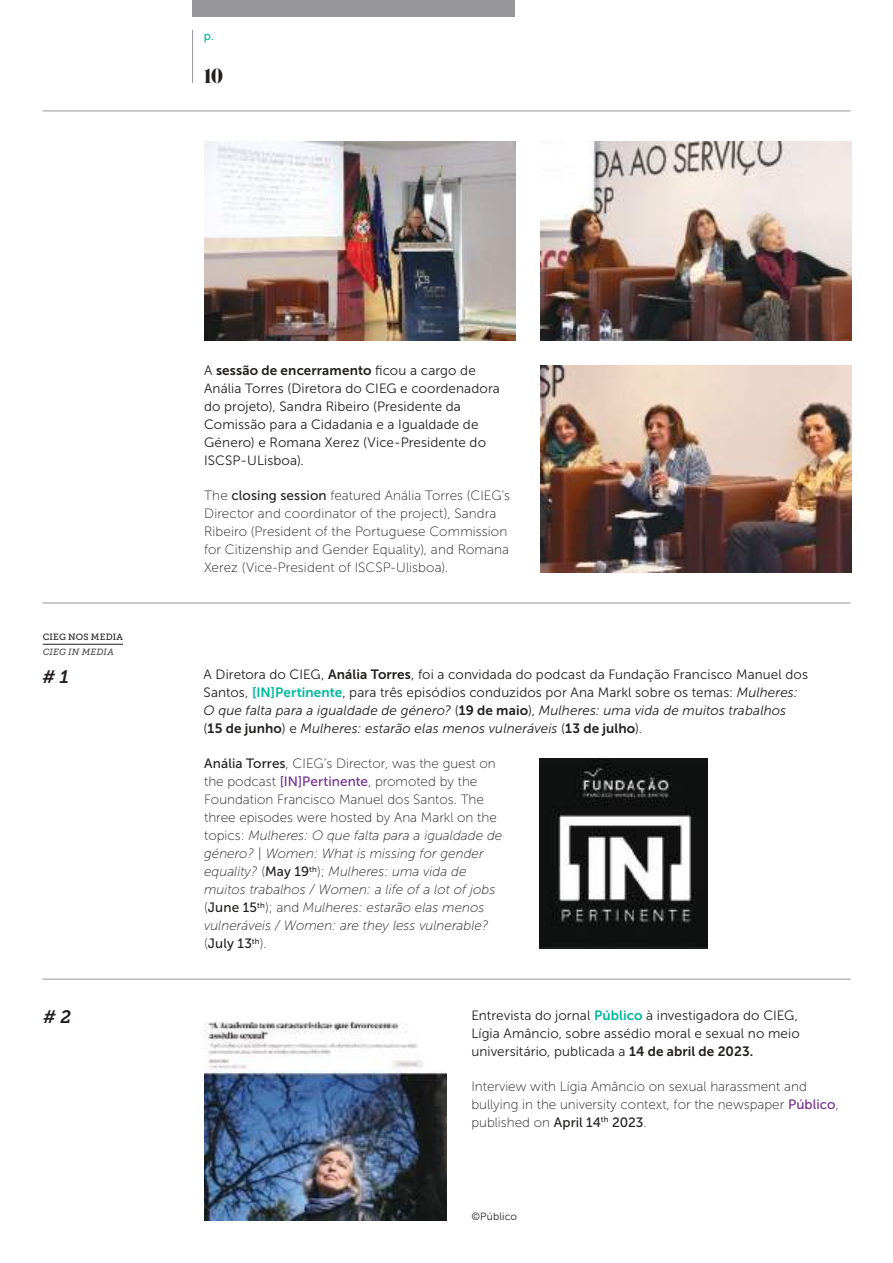
<style>
.page{position:relative;width:893px;height:1263px;background:#fff}
.page>*{position:absolute;margin:0;border:0;box-sizing:border-box;transform-origin:0 0}
.t1{font:italic 18px "Museo Slab 700";color:#241f1f}
.t2{font:18px "Eloquent JF Pro";color:#241f1f}
.t3{font:13.5px/18px "Museo Sans 300";letter-spacing:.005em;color:#241f1f}
.t4{font:italic 13.5px/18px "Museo Sans 100";color:#241f1f}
.t5{font:13.5px/18px "Museo Sans 100";color:#241f1f}
.t6{font:13.5px "Museo Sans 700";letter-spacing:.01em;color:#241f1f}
.t7{font:13.5px "Museo Sans 500";letter-spacing:.01em;color:#241f1f}
.t8{font:12px "Museo Sans 500";color:#01b79d}
.t9{font:10.5px "Museo Sans 300";letter-spacing:.015em;color:#241f1f}
.t10{font:9px "Museo Slab 500";letter-spacing:.02em;color:#241f1f}
.t11{font:italic 9px "Museo Slab 500";letter-spacing:.02em;color:#4e4b4c}
.s1{font-family:"Museo Sans 300"}
.s2{font-family:"Museo Sans 500"}
.s3{font-family:"Museo Sans 700"}
.s4{font-family:"Museo Sans 700";color:#01b79d}
.s5{font-style:italic}
.s6{font-family:"Museo Sans 500";font-style:normal}
.s7{font-style:normal}
.s8{font-family:"Museo Sans 500";font-style:normal;color:#722c90}
.s9{font-family:"Museo Sans 100"}
.s10{font-family:"Museo Sans 500";color:#722c90}
</style>
<div class="page">
<div style="left:192px;top:0;width:322px;height:17px;background:#969698"></div>
<hr style="left:192px;top:30px;width:1px;height:53px;background:#969698">
<hr style="left:43px;top:111px;width:807px;height:1px;background:#969698">
<hr style="left:42px;top:603px;width:808px;height:1px;background:#969698">
<img style="left:204px;top:142px;width:312px;height:198px">
<img style="left:540px;top:142px;width:312px;height:198px">
<img style="left:540px;top:365px;width:312px;height:207px">
<hr style="left:43px;top:644px;width:80px;height:1px;background:#241f1f">
<img style="left:539px;top:758px;width:168px;height:190px">
<hr style="left:42px;top:979px;width:808px;height:1px;background:#969698">
<img style="left:204px;top:1021px;width:242px;height:199px">
<p class="t8" style="left:204px;top:29px;width:12px">p.</p>
<h1 class="t2" style="left:204px;top:66px;width:21px">10</h1>
<p class="t10" style="left:43px;top:632px;width:82px">CIEG NOS MEDIA</p>
<p class="t11" style="left:43px;top:647px;width:73px">CIEG IN MEDIA</p>
<h1 class="t1" style="left:42px;top:666px;width:28px"># 1</h1>
<h1 class="t1" style="left:43px;top:1007px;width:30px"># 2</h1>
<p class="t6" style="left:204px;top:363px;width:273px"><span class="s1">A</span> sessão de encerramento <span class="s1">ficou a cargo de</span></p>
<p class="t3" style="left:204px;top:380px;width:297px">Anália Torres (Diretora do CIEG e coordenadora do projeto), Sandra Ribeiro (Presidente da Comissão para a Cidadania e a Igualdade de Género) e Romana Xerez (Vice-Presidente do ISCSP-ULisboa).</p>
<p class="t5" style="left:204px;top:487px;width:307px">The <span class="s2">closing session</span> featured Anália Torres (CIEG’s Director and coordinator of the project), Sandra Ribeiro (President of the Portuguese Commission for Citizenship and Gender Equality), and Romana Xerez (Vice-President of ISCSP-Ulisboa).</p>
<p class="t3" style="left:204px;top:666px;width:606px">A Diretora do CIEG, <span class="s3">Anália Torres</span>, foi a convidada do podcast da Fundação Francisco Manuel dos Santos, <span class="s4">[IN]Pertinente</span>, para três episódios conduzidos por Ana Markl sobre os temas: <span class="s5">Mulheres:<br>O que falta para a igualdade de género?</span> (<span class="s3">19 de maio</span>), <span class="s5">Mulheres: uma vida de muitos trabalhos </span>(<span class="s3">15 de junho</span>) e <span class="s5">Mulheres: estarão elas menos vulneráveis</span> (<span class="s3">13 de julho</span>).</p>
<p class="t4" style="left:204px;top:755px;width:300px"><span class="s6">Anália Torres</span><span class="s7">, CIEG’s Director, was the guest on the podcast</span> <span class="s8">[IN]Pertinente</span><span class="s7">, promoted by the Foundation Francisco Manuel dos Santos. The three episodes were hosted by Ana Markl on the topics:</span> Mulheres: O que falta para a igualdade de género? | Women: What is missing for gender equality? <span class="s7">(</span><span class="s6">May 19</span><sup>th</sup><span class="s7">);</span> Mulheres: uma vida de muitos trabalhos / Women: a life of a lot of jobs <span class="s7">(</span><span class="s6">June 15</span><sup>th</sup><span class="s7">); and</span> Mulheres: estarão elas menos vulneráveis / Women: are they less vulnerable?</p>
<p class="t7" style="left:204px;top:936px;width:64px"><span class="s9">(</span>July 13<sup>th</sup><span class="s9">).</span></p>
<p class="t3" style="left:471px;top:1006px;width:330px;text-align:justify">Entrevista do jornal <span class="s4">Público</span> à investigadora do CIEG, Lígia Amâncio, sobre assédio moral e sexual no meio universitário, publicada a <span class="s3">14 de abril de 2023.</span></p>
<p class="t5" style="left:471px;top:1077px;width:369px">Interview with Lígia Amâncio on sexual harassment and bullying in the university context, for the newspaper <span class="s10">Público</span>, published on <span class="s2">April 14</span><sup>th</sup> <span class="s2">2023</span>.</p>
<p class="t9" style="left:471px;top:1211px;width:47px">©Público</p>
</div>
